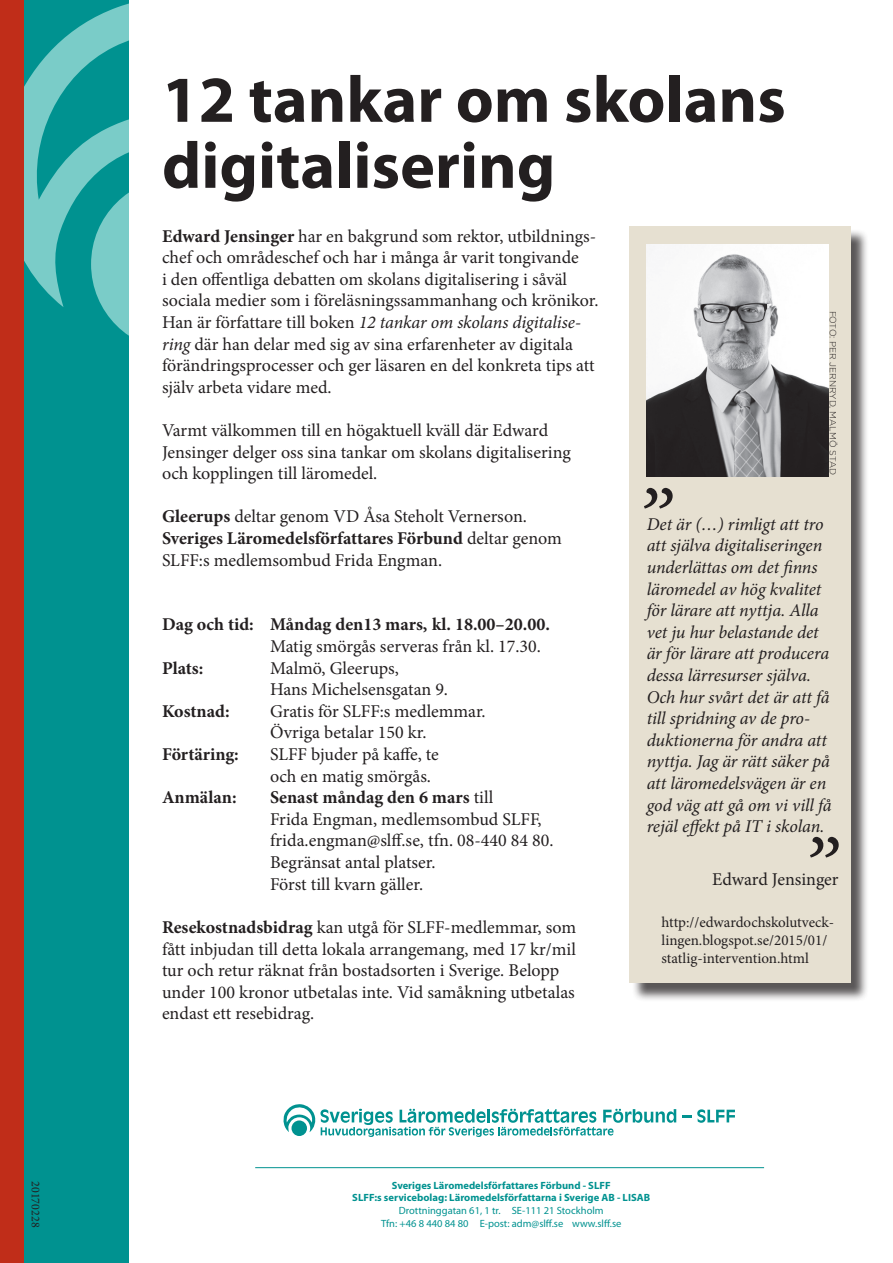
<style>
.page{position:relative;width:893px;height:1263px;background:#fff}
.page>*{position:absolute;margin:0;border:0;box-sizing:border-box;transform-origin:0 0}
.Brödtext{font:italic 90px "Minion Pro";color:#231f20}
.Rubrik1{font:700 66px/66px "Myriad Pro";color:#231f20}
.Brödtext-2{font:18px/21.6px "Minion Pro";color:#231f20}
.Brödtext-3{font:italic 18px/21.6px "Minion Pro";letter-spacing:-.01em;color:#231f20}
.Brödtext-4{font:700 18px/21.6px "Minion Pro";color:#231f20}
.Brödtext-5{font:15px/18px "Minion Pro";color:#231f20}
.t1{font:12px "Minion Pro";color:#231f20}
.Namn{font:700 10.5px "Myriad Pro";color:#009290}
.Namn-2{font:10.5px "Myriad Pro";color:#009290}
.Brödtext-6{font:300 9px "Gotham";color:#231f20}
.s1{font-weight:700}
.s2{font-style:italic}
.s3{font-weight:400}
</style>
<div class="page">
<div style="left:631px;top:229px;width:238px;height:772px;background:#231f20;opacity:.75"></div>
<div style="left:629px;top:227px;width:221px;height:756px;background:#e6e0d1"></div>
<img style="left:646px;top:245px;width:182px;height:232px">
<div style="left:1px;top:0;width:127px;height:1263px;background:#009290"></div>
<svg style="left:23px;top:0;width:106px;height:351px"></svg>
<div style="left:0;top:0;width:23px;height:1263px;background:#c02d19"></div>
<hr style="left:255px;top:1167px;width:509px;height:1px;background:#009290">
<svg style="left:682px;top:1109px;width:52px;height:14px"></svg>
<svg style="left:284px;top:1104px;width:392px;height:33px"></svg>
<p class="Rubrik1" style="left:162px;top:64px;width:625px">12 tankar om skolans digitalisering</p>
<p class="Brödtext-2" style="left:162px;top:225px;width:438px"><span class="s1">Edward Jensinger</span> har en bakgrund som rektor, utbildnings&shy;chef och områdeschef och har i många år varit tongivande<br>i den offentliga debatten om skolans digitalisering i såväl sociala medier som i föreläsningssammanhang och krönikor.</p>
<p class="Brödtext-2" style="left:162px;top:312px;width:434px">Han är författare till boken <span class="s2">12 tankar om skolans digitalise&shy;ring</span> där han delar med sig av sina erfarenheter av digitala förändringsprocesser och ger läsaren en del konkreta tips att själv arbeta vidare med.</p>
<p class="Brödtext-2" style="left:162px;top:420px;width:410px">Varmt välkommen till en högaktuell kväll där Edward<br>Jensinger delger oss sina tankar om skolans digitalisering och kopplingen till läromedel.</p>
<p class="Brödtext-2" style="left:162px;top:506px;width:366px"><span class="s1">Gleerups</span> deltar genom VD Åsa Steholt Vernerson.</p>
<p class="Brödtext-2" style="left:162px;top:528px;width:401px"><span class="s1">Sveriges Läromedelsförfattares Förbund</span> deltar genom<br>SLFF:s medlemsombud Frida Engman.</p>
<p class="Brödtext-4" style="left:270px;top:614px;width:281px;text-indent:-108px">Dag och tid: Måndag den13 mars, kl. 18.00–20.00.<br><span class="s3">Matig smörgås serveras från kl. 17.30.</span></p>
<p class="Brödtext-4" style="left:162px;top:657px;width:43px">Plats:</p>
<p class="Brödtext-2" style="left:270px;top:657px;width:180px">Malmö, Gleerups,<br>Hans Michelsensgatan 9.</p>
<p class="Brödtext-4" style="left:162px;top:700px;width:69px">Kostnad:</p>
<p class="Brödtext-2" style="left:270px;top:700px;width:217px">Gratis för SLFF:s medlemmar.<br>Övriga betalar 150 kr.</p>
<p class="Brödtext-4" style="left:162px;top:743px;width:78px">Förtäring:</p>
<p class="Brödtext-2" style="left:270px;top:744px;width:170px">SLFF bjuder på kaffe, te och en matig smörgås.</p>
<p class="Brödtext-4" style="left:162px;top:786px;width:76px">Anmälan:</p>
<p class="Brödtext-2" style="left:270px;top:787px;width:285px"><span class="s1">Senast måndag den 6 mars</span> till<br>Frida Engman, medlemsombud SLFF, frida.engman@slff.se, tfn. 08-440 84 80.<br>Begränsat antal platser.<br>Först till kvarn gäller.</p>
<p class="Brödtext-2" style="left:162px;top:916px;width:416px"><span class="s1">Resekostnadsbidrag</span> kan utgå för SLFF-medlemmar, som fått inbjudan till detta lokala arrangemang, med 17 kr/mil tur och retur räknat från bostadsorten i Sverige. Belopp under 100 kronor utbetalas inte. Vid samåkning utbetalas endast ett resebidrag.</p>
<p class="Brödtext" style="left:634px;top:462px;width:36px">”</p>
<p class="Brödtext-6" style="left:838px;top:310px;width:166px;rotate:90deg">FOTO: PER JERNRYD, MALMÖ STAD</p>
<p class="Brödtext-3" style="left:647px;top:513px;width:187px">Det är (…) rimligt att tro att själva digitaliseringen underlättas om det finns läromedel av hög kvalitet för lärare att nyttja. Alla vet ju hur belastande det är för lärare att producera dessa lärresurser själva.<br>Och hur svårt det är att få till spridning av de pro&shy;duktionerna för andra att nyttja. Jag är rätt säker på att läromedelsvägen är en god väg att gå om vi vill få rejäl effekt på IT i skolan.</p>
<p class="Brödtext" style="left:801px;top:810px;width:36px">”</p>
<p class="Brödtext-2" style="left:712px;top:869px;width:128px">Edward Jensinger</p>
<p class="Brödtext-5" style="left:662px;top:913px;width:174px">http://edwardochskolutveck&shy;lingen.blogspot.se/2015/01/ statlig-intervention.html</p>
<p class="t1" style="left:44px;top:1181px;width:48px;rotate:90deg">20170228</p>
<p class="Namn" style="left:392px;top:1178px;width:220px">Sveriges Läromedelsförfattares Förbund - SLFF</p>
<p class="Namn" style="left:352px;top:1191px;width:299px">SLFF:s servicebolag: Läromedelsförfattarna i Sverige AB - LISAB</p>
<p class="Namn-2" style="left:399px;top:1204px;width:206px">Drottninggatan 61, 1 tr. SE-111 21 Stockholm</p>
<p class="Namn-2" style="left:381px;top:1216px;width:242px">Tfn: +46 8 440 84 80 E-post: adm@slff.se www.slff.se</p>
</div>
